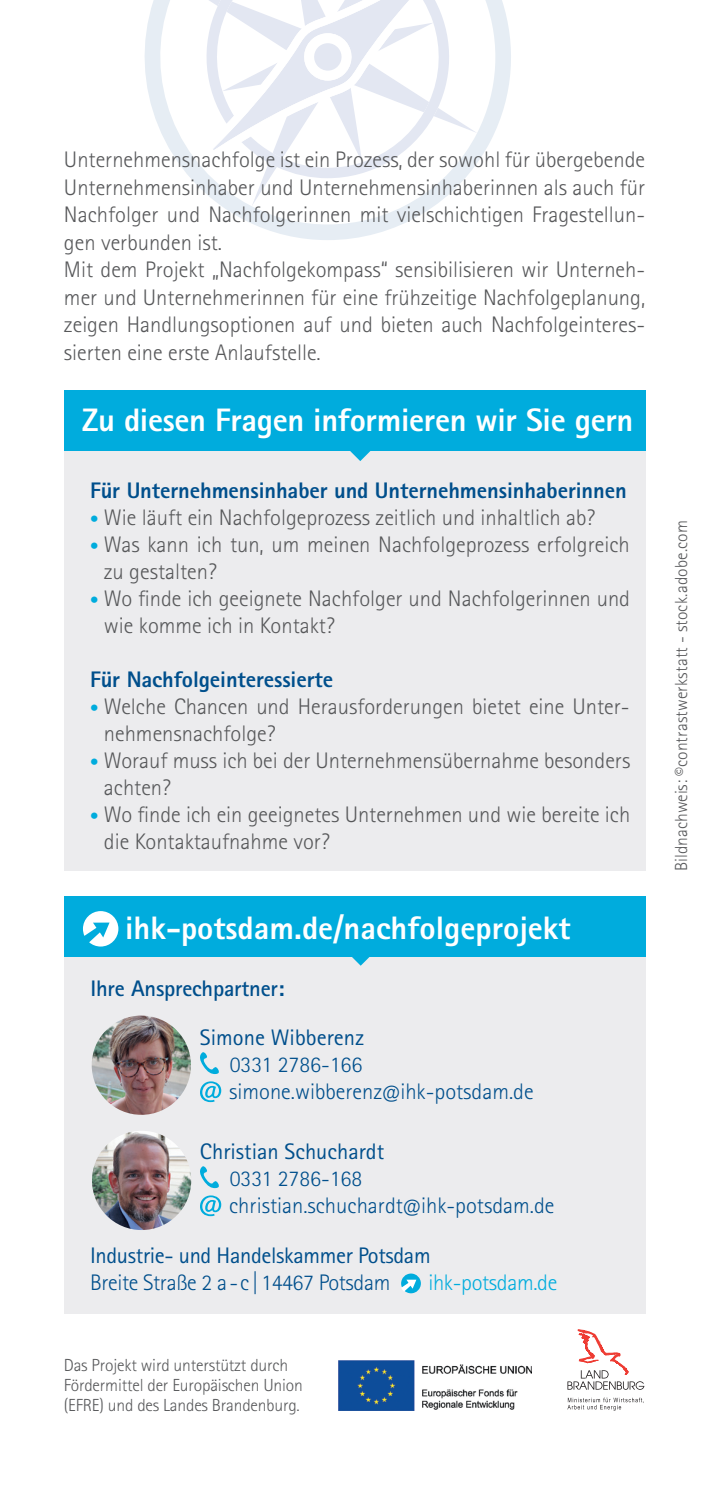
<style>
.page{position:relative;width:709px;height:1489px;background:#fff}
.page>*{position:absolute;margin:0;border:0;box-sizing:border-box;transform-origin:0 0}
.t1{font:800 32.5px "Rotis Sans Serif Std";letter-spacing:-.01em;color:#fff}
.t2{font:300 22.5px/27.5px "Rotis Sans Serif Std";color:#57585a}
.t3{font:300 22.5px/27px "Rotis Sans Serif Std";color:#004f8c}
.t4{font:800 22.5px "Rotis Sans Serif Std";letter-spacing:-.005em;color:#004f8c}
.t5{font:22.5px "Rotis Sans Serif Std";color:#004f8c}
.t6{font:700 22.5px "Rotis Sans Serif Std";letter-spacing:-.01em;color:#004f8c}
.t7{font:300 22.5px "Rotis Sans Serif Std";letter-spacing:-.015em;color:#00acdd}
.t8{font:300 17.5px/20px "Rotis Sans Serif Std";letter-spacing:-.01em;color:#57585a}
.s1{font-size:17.5px;color:#00acdd}
</style>
<div class="page">
<svg style="left:144px;top:0;width:367px;height:240px"></svg>
<svg style="left:199px;top:0;width:255px;height:178px"></svg>
<svg style="left:202px;top:0;width:218px;height:161px"></svg>
<div style="left:64px;top:938px;width:581px;height:375px;background:#ececee"></div>
<div style="left:64px;top:415px;width:581px;height:455px;background:#ececee"></div>
<div style="left:64px;top:391px;width:581px;height:60px;background:#00acdd"></div>
<svg style="left:350px;top:451px;width:20px;height:10px"></svg>
<svg style="left:567px;top:1397px;width:77px;height:13px"></svg>
<svg style="left:567px;top:1329px;width:77px;height:60px"></svg>
<img style="left:339px;top:1360px;width:192px;height:50px">
<img style="left:92px;top:1015px;width:99px;height:99px;border-radius:50px">
<img style="left:92px;top:1130px;width:99px;height:99px;border-radius:50px">
<svg style="left:200px;top:1052px;width:19px;height:21px"></svg>
<svg style="left:200px;top:1081px;width:21px;height:21px"></svg>
<svg style="left:200px;top:1166px;width:19px;height:21px"></svg>
<svg style="left:200px;top:1195px;width:21px;height:21px"></svg>
<div style="left:64px;top:896px;width:581px;height:60px;background:#00acdd"></div>
<svg style="left:348px;top:956px;width:25px;height:9px"></svg>
<svg style="left:83px;top:911px;width:35px;height:35px"></svg>
<svg style="left:401px;top:1273px;width:20px;height:20px"></svg>
<svg style="left:401px;top:1279px;width:15px;height:12px"></svg>
<p class="t2" style="left:64px;top:146px;width:582px">Unternehmensnachfolge ist ein Prozess, der sowohl für übergebende Unternehmensinhaber und Unternehmensinhaberinnen als auch für Nachfolger und Nachfolgerinnen mit vielschichtigen Fragestellun&shy;gen verbunden ist.<br>Mit dem Projekt „Nachfolgekompass“ sensibilisieren wir Unterneh&shy;mer und Unternehmerinnen für eine frühzeitige Nachfolgeplanung, zeigen Handlungsoptionen auf und bieten auch Nachfolgeinteres&shy;sierten eine erste Anlaufstelle.</p>
<h1 class="t1" style="left:82px;top:399px;width:552px">Zu diesen Fragen informieren wir Sie gern</h1>
<p class="t4" style="left:90px;top:475px;width:538px">Für Unternehmensinhaber und Unternehmensinhaberinnen</p>
<p class="t2" style="left:90px;top:503px;width:506px"><span class="s1">•</span> Wie läuft ein Nachfolgeprozess zeitlich und inhaltlich ab?</p>
<p class="t2" style="left:104px;top:531px;width:527px;text-indent:-14px"><span class="s1">•</span> Was kann ich tun, um meinen Nachfolgeprozess erfolgreich zu gestalten?</p>
<p class="t2" style="left:104px;top:585px;width:528px;text-indent:-14px"><span class="s1">•</span> Wo finde ich geeignete Nachfolger und Nachfolgerinnen und wie komme ich in Kontakt?</p>
<p class="t4" style="left:90px;top:664px;width:244px">Für Nachfolgeinteressierte</p>
<p class="t2" style="left:104px;top:693px;width:527px;text-indent:-14px"><span class="s1">•</span> Welche Chancen und Herausforderungen bietet eine Unter&shy;nehmensnachfolge?</p>
<p class="t2" style="left:104px;top:747px;width:528px;text-indent:-14px"><span class="s1">•</span> Worauf muss ich bei der Unternehmensübernahme besonders achten?</p>
<p class="t2" style="left:104px;top:801px;width:528px;text-indent:-14px"><span class="s1">•</span> Wo finde ich ein geeignetes Unternehmen und wie bereite ich die Kontaktaufnahme vor?</p>
<h1 class="t1" style="left:125px;top:907px;width:447px">ihk-potsdam.de/nachfolgeprojekt</h1>
<p class="t6" style="left:91px;top:973px;width:195px">Ihre Ansprechpartner:</p>
<p class="t5" style="left:200px;top:1023px;width:166px">Simone Wibberenz</p>
<p class="t3" style="left:229px;top:1050px;width:306px">0331 2786-166 simone.wibberenz@ihk-potsdam.de</p>
<p class="t5" style="left:200px;top:1137px;width:186px">Christian Schuchardt</p>
<p class="t3" style="left:229px;top:1164px;width:327px">0331 2786-168 christian.schuchardt@ihk-potsdam.de</p>
<p class="t5" style="left:90px;top:1241px;width:342px">Industrie- und Handelskammer Potsdam</p>
<p class="t3" style="left:90px;top:1268px;width:302px">Breite Straße 2 a - c | 14467 Potsdam</p>
<p class="t7" style="left:428px;top:1268px;width:130px">ihk-potsdam.de</p>
<p class="t8" style="left:64px;top:1355px;width:240px">Das Projekt wird unterstützt durch<br>Fördermittel der Europäischen Union (EFRE) und des Landes Brandenburg.</p>
<p class="t8" style="left:671px;top:870px;width:352px;rotate:-90deg">Bildnachweis: ©contrastwerkstatt - stock.adobe.com</p>
</div>
